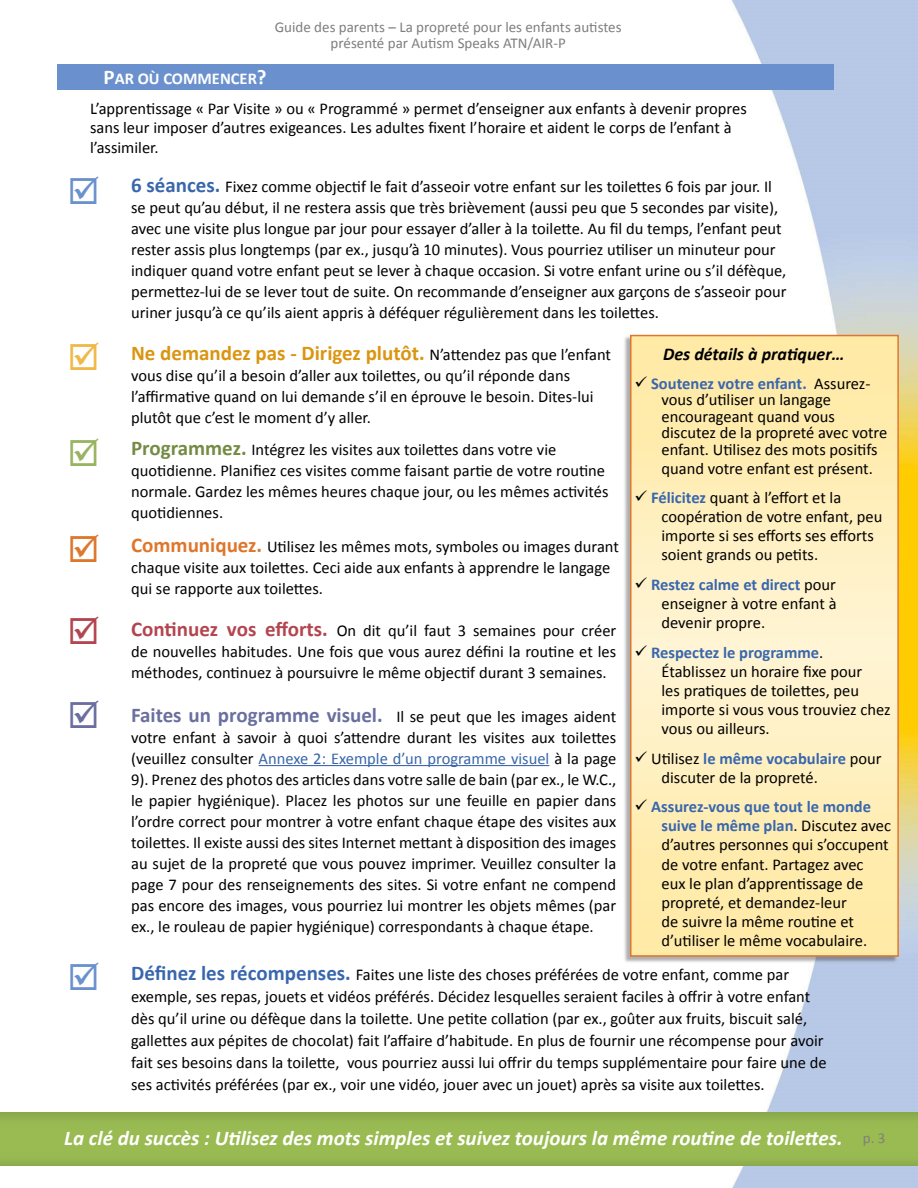
<style>
.page{position:relative;width:918px;height:1188px;background:#fff}
.page>*{position:absolute;margin:0;border:0;box-sizing:border-box;transform-origin:0 0}
.Paragraph_Style1{font:italic 700 21px "Calibri";color:#fff}
.Paragraph_Style18{font:700 21px "Calibri";color:#da9511}
.Paragraph_Style22{font:italic 700 18px "Calibri";color:#000}
.Paragraph_Style1-2{font:16.5px/21px "Calibri";color:#000}
.Paragraph_Style23{font:16.5px/21.9px "Calibri";color:#000}
.Paragraph_Style18-2{font:16.5px/21px "Calibri";color:#000}
.Paragraph_Style28{font:16.5px/19px "Calibri";color:#000}
.Paragraph_Style21{font:16.5px/21px "Calibri";color:#000;text-align:justify}
.Paragraph_Style25{font:16.5px/19px "Calibri";color:#000}
.Paragraph_Style26{font:16.5px/19px "Calibri";color:#000}
.Paragraph_Style27{font:16.5px/19px "Calibri";color:#000}
.Paragraph_Style17{font:700 16.5px "Calibri";color:#fff}
.Paragraph_Style6{font:15px "Calibri";color:#7e7e7e}
.Paragraph_Style1-3{font:15px "Calibri";color:#7f7f7f}
.s1{font-size:21px}
.s2{font-weight:700;font-size:21px;color:#3967ad}
.s3{font-weight:400;font-size:16.5px;color:#000}
.s4{font-weight:700;font-size:21px;color:#748b43}
.s5{font-weight:700;font-size:21px;color:#de762c}
.s6{font-weight:700;font-size:21px;color:#b3454f}
.s7{font-weight:700;font-size:21px;color:#6a6f9f}
.s8{color:#3966a9}
.s9{font-weight:700;color:#3967ad}
</style>
<div class="page">
<img style="left:0;top:0;width:918px;height:1188px">
<div style="left:57px;top:64px;width:777px;height:26px;background:#6a91cd"></div>
<hr style="left:259px;top:765px;width:290px;height:1px;background:#3966a9">
<div style="left:0;top:1113px;width:918px;height:53px;background:#99ba52"></div>
<div style="left:623px;top:336px;width:275px;height:628px;background:#231f20;opacity:.36"></div>
<svg style="left:633px;top:338px;width:263px;height:616px"></svg>
<div style="left:630px;top:335px;width:269px;height:622px;border:2px solid #de762c"></div>
<svg style="left:71px;top:176px;width:28px;height:28px"></svg>
<svg style="left:71px;top:342px;width:28px;height:28px"></svg>
<svg style="left:71px;top:438px;width:28px;height:28px"></svg>
<svg style="left:71px;top:534px;width:28px;height:28px"></svg>
<svg style="left:71px;top:617px;width:28px;height:27px"></svg>
<svg style="left:71px;top:700px;width:28px;height:28px"></svg>
<svg style="left:71px;top:962px;width:28px;height:28px"></svg>
<p class="Paragraph_Style6" style="left:275px;top:17px;width:348px">Guide des parents – La propreté pour les enfants autistes</p>
<p class="Paragraph_Style6" style="left:331px;top:34px;width:237px">présenté par Autism Speaks ATN/AIR-P</p>
<p class="Paragraph_Style17" style="left:104px;top:67px;width:165px"><span class="s1">P</span>AR OÙ COMMENCER<span class="s1">?</span></p>
<p class="Paragraph_Style1-2" style="left:90px;top:98px;width:658px;line-height:19.8px">L’apprentissage « Par Visite » ou « Programmé » permet d’enseigner aux enfants à devenir propres sans leur imposer d’autres exigeances. Les adultes fixent l’horaire et aident le corps de l’enfant à l’assimiler.</p>
<p class="Paragraph_Style1-2" style="left:131px;top:176px;width:657px"><span class="s2">6 séances.</span> Fixez comme objectif le fait d’asseoir votre enfant sur les toilettes 6 fois par jour. Il se peut qu’au début, il ne restera assis que très brièvement (aussi peu que 5 secondes par visite), avec une visite plus longue par jour pour essayer d’aller à la toilette. Au fil du temps, l’enfant peut rester assis plus longtemps (par ex., jusqu’à 10 minutes). Vous pourriez utiliser un minuteur pour indiquer quand votre enfant peut se lever à chaque occasion. Si votre enfant urine ou s’il défèque, permettez-lui de se lever tout de suite. On recommande d’enseigner aux garçons de s’asseoir pour uriner jusqu’à ce qu’ils aient appris à déféquer régulièrement dans les toilettes.</p>
<p class="Paragraph_Style18" style="left:131px;top:340px;width:481px">Ne demandez pas - Dirigez plutôt. <span class="s3">N’attendez pas que l’enfant</span></p>
<p class="Paragraph_Style18-2" style="left:131px;top:365px;width:464px">vous dise qu’il a besoin d’aller aux toilettes, ou qu’il réponde dans l’affirmative quand on lui demande s’il en éprouve le besoin. Dites-lui plutôt que c’est le moment d’y aller.</p>
<p class="Paragraph_Style18-2" style="left:131px;top:439px;width:479px"><span class="s4">Programmez.</span> Intégrez les visites aux toilettes dans votre vie quotidienne. Planifiez ces visites comme faisant partie de votre routine normale. Gardez les mêmes heures chaque jour, ou les mêmes activités quotidiennes.</p>
<p class="Paragraph_Style18-2" style="left:131px;top:536px;width:489px"><span class="s5">Communiquez.</span> Utilisez les mêmes mots, symboles ou images durant chaque visite aux toilettes. Ceci aide aux enfants à apprendre le langage qui se rapporte aux toilettes.</p>
<p class="Paragraph_Style21" style="left:131px;top:620px;width:487px"><span class="s6">Continuez vos efforts.</span> On dit qu’il faut 3 semaines pour créer de nouvelles habitudes. Une fois que vous aurez défini la routine et les méthodes, continuez à poursuivre le même objectif durant 3 semaines.</p>
<p class="Paragraph_Style1-2" style="left:131px;top:706px;width:487px;text-align:justify"><span class="s7">Faites un programme visuel.</span> Il se peut que les images aident votre enfant à savoir à quoi s’attendre durant les visites aux toilettes (veuillez consulter <span class="s8">Annexe 2: Exemple d’un programme visuel</span> à la page 9). Prenez des photos des articles dans votre salle de bain (par ex., le W.C., le papier hygiénique). Placez les photos sur une feuille en papier dans l’ordre correct pour montrer à votre enfant chaque étape des visites aux toilettes. Il existe aussi des sites Internet mettant à disposition des images au sujet de la propreté que vous pouvez imprimer. Veuillez consulter la page 7 pour des renseignements des sites. Si votre enfant ne compend pas encore des images, vous pourriez lui montrer les objets mêmes (par ex., le rouleau de papier hygiénique) correspondants à chaque étape.</p>
<p class="Paragraph_Style23" style="left:131px;top:964px;width:697px"><span class="s2">Définez les récompenses.</span> Faites une liste des choses préférées de votre enfant, comme par exemple, ses repas, jouets et vidéos préférés. Décidez lesquelles seraient faciles à offrir à votre enfant dès qu’il urine ou défèque dans la toilette. Une petite collation (par ex., goûter aux fruits, biscuit salé, gallettes aux pépites de chocolat) fait l’affaire d’habitude. En plus de fournir une récompense pour avoir fait ses besoins dans la toilette, vous pourriez aussi lui offrir du temps supplémentaire pour faire une de ses activités préférées (par ex., voir une vidéo, jouer avec un jouet) après sa visite aux toilettes.</p>
<p class="Paragraph_Style1" style="left:64px;top:1124px;width:780px">La clé du succès : Utilisez des mots simples et suivez toujours la même routine de toilettes.</p>
<p class="Paragraph_Style1-3" style="left:863px;top:1129px;width:24px">p. 3</p>
<p class="Paragraph_Style22" style="left:663px;top:343px;width:183px">Des détails à pratiquer…</p>
<p class="Paragraph_Style23" style="left:662px;top:375px;width:227px;line-height:16.5px;text-indent:-27px">✓ <span class="s9">Soutenez votre enfant.</span> Assurez&shy;vous d’utiliser un langage encourageant quand vous discutez de la propreté avec votre enfant. Utilisez des mots positifs</p>
<p class="Paragraph_Style23" style="left:662px;top:457px;width:213px">quand votre enfant est présent.</p>
<p class="Paragraph_Style25" style="left:662px;top:488px;width:223px;text-indent:-27px">✓ <span class="s9">Félicitez</span> quant à l’effort et la coopération de votre enfant, peu importe si ses efforts ses efforts soient grands ou petits.</p>
<p class="Paragraph_Style25" style="left:662px;top:575px;width:177px;text-align:justify;text-indent:-27px">✓ <span class="s9">Restez calme et direct</span> pour enseigner à votre enfant à devenir propre.</p>
<p class="Paragraph_Style26" style="left:662px;top:643px;width:231px;text-indent:-27px">✓ <span class="s9">Respectez le programme</span>.<br>Établissez un horaire fixe pour<br>les pratiques de toilettes, peu importe si vous vous trouviez chez vous ou ailleurs.</p>
<p class="Paragraph_Style27" style="left:662px;top:749px;width:222px;text-indent:-27px">✓ Utilisez <span class="s9">le même vocabulaire</span> pour discuter de la propreté.</p>
<p class="Paragraph_Style28" style="left:662px;top:797px;width:231px;text-indent:-27px">✓ <span class="s9">Assurez-vous que tout le monde suive le même plan</span>. Discutez avec d’autres personnes qui s’occupent de votre enfant. Partagez avec eux le plan d’apprentissage de propreté, et demandez-leur<br>de suivre la même routine et d’utiliser le même vocabulaire.</p>
</div>
